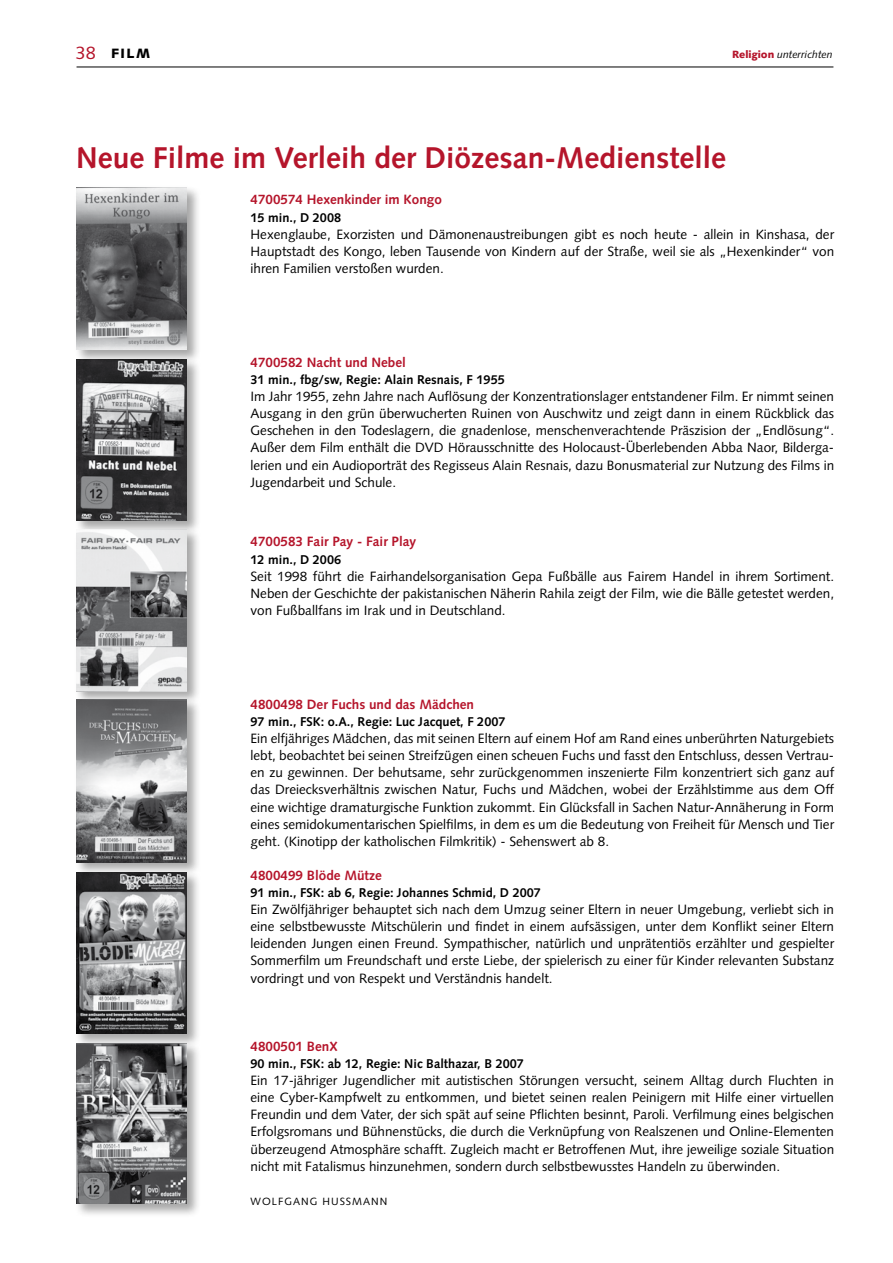
<style>
.page{position:relative;width:893px;height:1263px;background:#fff}
.page>*{position:absolute;margin:0;border:0;box-sizing:border-box;transform-origin:0 0}
.t1{font:700 30px "Syntax";color:#b5152b}
.t2{font:13.5px/17.1px "Syntax";color:#000;text-align:justify}
.t3{font:700 13.5px "Syntax";color:#b5152b}
.t4{font:900 13.5px "Syntax";color:#000}
.t5{font:700 12.75px "Syntax";color:#000}
.t6{font:italic 10.5px "Syntax";color:#000}
.t7{font:10.5px "Syntax";letter-spacing:.1em;color:#000}
.s1{font-weight:400;font-size:18px;color:#b5152b}
.s2{font-weight:900;font-style:normal;color:#b5152b}
</style>
<div class="page">
<hr style="left:77px;top:67px;width:756px;height:1px;background:#000">
<div style="left:74px;top:186px;width:127px;height:178px;background:#000;opacity:.35"></div>
<img style="left:76px;top:188px;width:111px;height:162px">
<div style="left:74px;top:357px;width:127px;height:178px;background:#000;opacity:.35"></div>
<img style="left:76px;top:359px;width:111px;height:162px">
<div style="left:74px;top:527px;width:127px;height:179px;background:#000;opacity:.35"></div>
<img style="left:76px;top:530px;width:111px;height:161px">
<div style="left:74px;top:698px;width:127px;height:178px;background:#000;opacity:.35"></div>
<img style="left:76px;top:700px;width:111px;height:162px">
<div style="left:74px;top:870px;width:127px;height:178px;background:#000;opacity:.35"></div>
<img style="left:76px;top:872px;width:111px;height:162px">
<div style="left:74px;top:1041px;width:127px;height:177px;background:#000;opacity:.35"></div>
<img style="left:76px;top:1043px;width:111px;height:161px">
<p class="t4" style="left:76px;top:45px;width:76px"><span class="s1">38</span> FILM</p>
<p class="t6" style="left:732px;top:49px;width:102px"><span class="s2">Religion</span> unterrichten</p>
<h1 class="t1" style="left:76px;top:140px;width:652px">Neue Filme im Verleih der Diözesan-Medienstelle</h1>
<p class="t3" style="left:251px;top:192px;width:193px">4700574 Hexenkinder im Kongo</p>
<p class="t5" style="left:251px;top:210px;width:92px">15 min., D 2008</p>
<p class="t2" style="left:251px;top:225px;width:585px">Hexenglaube, Exorzisten und Dämonenaustreibungen gibt es noch heute - allein in Kinshasa, der Hauptstadt des Kongo, leben Tausende von Kindern auf der Straße, weil sie als „Hexenkinder“ von ihren Familien verstoßen wurden.</p>
<p class="t3" style="left:251px;top:354px;width:157px">4700582 Nacht und Nebel</p>
<p class="t5" style="left:251px;top:372px;width:256px">31 min., fbg/sw, Regie: Alain Resnais, F 1955</p>
<p class="t2" style="left:251px;top:388px;width:585px">Im Jahr 1955, zehn Jahre nach Auflösung der Konzentrationslager entstandener Film. Er nimmt seinen Ausgang in den grün überwucherten Ruinen von Auschwitz und zeigt dann in einem Rückblick das Geschehen in den Todeslagern, die gnadenlose, menschenverachtende Präszision der „Endlösung“.<br>Außer dem Film enthält die DVD Hörausschnitte des Holocaust-Überlebenden Abba Naor, Bilderga&shy;lerien und ein Audioporträt des Regisseus Alain Resnais, dazu Bonusmaterial zur Nutzung des Films in Jugendarbeit und Schule.</p>
<p class="t3" style="left:251px;top:534px;width:167px">4700583 Fair Pay - Fair Play</p>
<p class="t5" style="left:251px;top:552px;width:92px">12 min., D 2006</p>
<p class="t2" style="left:251px;top:567px;width:585px">Seit 1998 führt die Fairhandelsorganisation Gepa Fußbälle aus Fairem Handel in ihrem Sortiment.<br>Neben der Geschichte der pakistanischen Näherin Rahila zeigt der Film, wie die Bälle getestet werden, von Fußballfans im Irak und in Deutschland.</p>
<p class="t3" style="left:251px;top:696px;width:225px">4800498 Der Fuchs und das Mädchen</p>
<p class="t5" style="left:251px;top:714px;width:257px">97 min., FSK: o.A., Regie: Luc Jacquet, F 2007</p>
<p class="t2" style="left:251px;top:730px;width:585px">Ein elfjähriges Mädchen, das mit seinen Eltern auf einem Hof am Rand eines unberührten Naturgebiets lebt, beobachtet bei seinen Streifzügen einen scheuen Fuchs und fasst den Entschluss, dessen Vertrau&shy;en zu gewinnen. Der behutsame, sehr zurückgenommen inszenierte Film konzentriert sich ganz auf das Dreiecksverhältnis zwischen Natur, Fuchs und Mädchen, wobei der Erzählstimme aus dem Off eine wichtige dramaturgische Funktion zukommt. Ein Glücksfall in Sachen Natur-Annäherung in Form eines semidokumentarischen Spielfilms, in dem es um die Bedeutung von Freiheit für Mensch und Tier geht. (Kinotipp der katholischen Filmkritik) - Sehenswert ab 8.</p>
<p class="t3" style="left:251px;top:867px;width:133px">4800499 Blöde Mütze</p>
<p class="t5" style="left:251px;top:885px;width:292px">91 min., FSK: ab 6, Regie: Johannes Schmid, D 2007</p>
<p class="t2" style="left:251px;top:901px;width:585px">Ein Zwölfjähriger behauptet sich nach dem Umzug seiner Eltern in neuer Umgebung, verliebt sich in eine selbstbewusste Mitschülerin und findet in einem aufsässigen, unter dem Konflikt seiner Eltern leidenden Jungen einen Freund. Sympathischer, natürlich und unprätentiös erzählter und gespielter Sommerfilm um Freundschaft und erste Liebe, der spielerisch zu einer für Kinder relevanten Substanz vordringt und von Respekt und Verständnis handelt.</p>
<p class="t3" style="left:251px;top:1038px;width:89px">4800501 BenX</p>
<p class="t5" style="left:251px;top:1056px;width:275px">90 min., FSK: ab 12, Regie: Nic Balthazar, B 2007</p>
<p class="t2" style="left:251px;top:1072px;width:585px">Ein 17-jähriger Jugendlicher mit autistischen Störungen versucht, seinem Alltag durch Fluchten in eine Cyber-Kampfwelt zu entkommen, und bietet seinen realen Peinigern mit Hilfe einer virtuellen Freundin und dem Vater, der sich spät auf seine Pflichten besinnt, Paroli. Verfilmung eines belgischen Erfolgsromans und Bühnenstücks, die durch die Verknüpfung von Realszenen und Online-Elementen überzeugend Atmosphäre schafft. Zugleich macht er Betroffenen Mut, ihre jeweilige soziale Situation nicht mit Fatalismus hinzunehmen, sondern durch selbstbewusstes Handeln zu überwinden.</p>
<p class="t7" style="left:251px;top:1195px;width:138px">WOLFGANG HUSSMANN</p>
</div>
